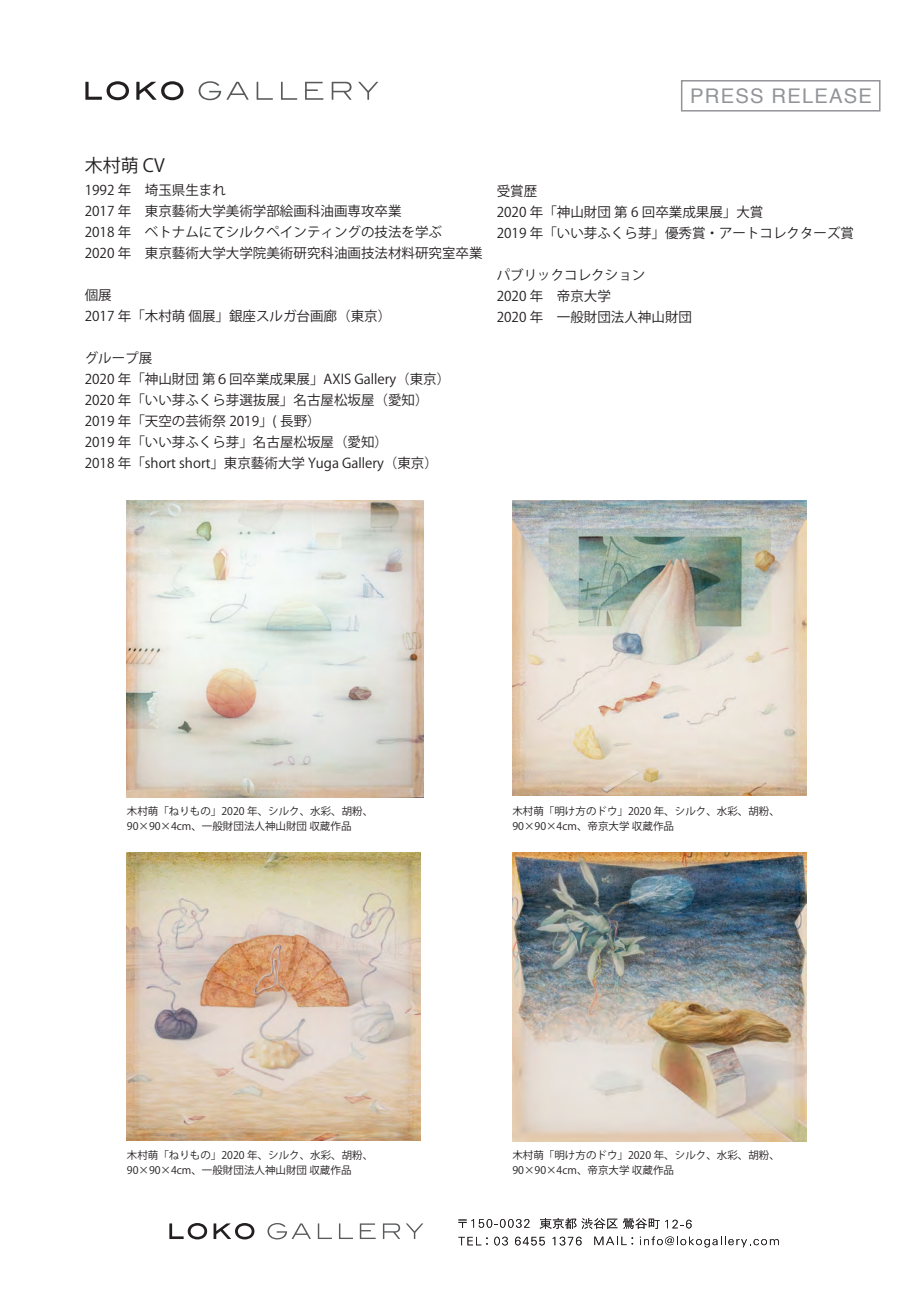
<style>
.page{position:relative;width:919px;height:1289px;background:#fff}
.page>*{position:absolute;margin:0;border:0;box-sizing:border-box;transform-origin:0 0}
.t1{font:20.25px "Helvetica";letter-spacing:.06em;color:#939498}
.t2{font:18px "Koz Go Pr 6 N";color:#231f20}
.t3{font:13.5px/21px "Koz Go Pr 6 N";color:#231f20}
.t4{font:10.5px/15px "Koz Go Pr 6 N";color:#231f20}
</style>
<div class="page">
<svg style="left:358px;top:82px;width:20px;height:18px"></svg>
<svg style="left:256px;top:82px;width:17px;height:18px"></svg>
<svg style="left:305px;top:82px;width:18px;height:18px"></svg>
<svg style="left:281px;top:82px;width:16px;height:18px"></svg>
<svg style="left:198px;top:81px;width:51px;height:19px"></svg>
<svg style="left:331px;top:82px;width:20px;height:18px"></svg>
<svg style="left:136px;top:81px;width:47px;height:19px"></svg>
<svg style="left:85px;top:81px;width:44px;height:19px"></svg>
<div style="left:680px;top:80px;width:200px;height:31px;border:2px solid #939498"></div>
<svg style="left:406px;top:1223px;width:17px;height:15px"></svg>
<svg style="left:318px;top:1223px;width:14px;height:15px"></svg>
<svg style="left:360px;top:1223px;width:15px;height:15px"></svg>
<svg style="left:339px;top:1223px;width:14px;height:15px"></svg>
<svg style="left:267px;top:1223px;width:44px;height:16px"></svg>
<svg style="left:383px;top:1223px;width:17px;height:15px"></svg>
<svg style="left:213px;top:1223px;width:41px;height:16px"></svg>
<svg style="left:169px;top:1223px;width:38px;height:16px"></svg>
<svg style="left:458px;top:1219px;width:71px;height:8px"></svg>
<svg style="left:539px;top:1218px;width:78px;height:10px"></svg>
<svg style="left:623px;top:1218px;width:36px;height:10px"></svg>
<svg style="left:665px;top:1219px;width:26px;height:9px"></svg>
<svg style="left:458px;top:1236px;width:30px;height:9px"></svg>
<svg style="left:494px;top:1236px;width:14px;height:9px"></svg>
<svg style="left:515px;top:1236px;width:29px;height:9px"></svg>
<svg style="left:552px;top:1236px;width:29px;height:9px"></svg>
<svg style="left:594px;top:1236px;width:39px;height:8px"></svg>
<svg style="left:640px;top:1236px;width:138px;height:11px"></svg>
<img style="left:512px;top:501px;width:294px;height:294px">
<img style="left:512px;top:853px;width:294px;height:288px">
<img style="left:127px;top:853px;width:293px;height:286px">
<img style="left:127px;top:501px;width:296px;height:296px">
<h1 class="t1" style="left:690px;top:80px;width:183px">PRESS RELEASE</h1>
<h2 class="t2" style="left:85px;top:155px;width:82px">木村萌 CV</h2>
<p class="t3" style="left:85px;top:179px;width:399px">1992 年　埼玉県生まれ<br>2017 年　東京藝術大学美術学部絵画科油画専攻卒業<br>2018 年　ベトナムにてシルクペインティングの技法を学ぶ<br>2020 年　東京藝術大学大学院美術研究科油画技法材料研究室卒業</p>
<p class="t3" style="left:85px;top:285px;width:308px">個展<br>2017 年「木村萌 個展」銀座スルガ台画廊（東京）</p>
<p class="t3" style="left:85px;top:348px;width:367px">グループ展<br>2020 年「神山財団 第６回卒業成果展」AXIS Gallery（東京）<br>2020 年「いい芽ふくら芽選抜展」名古屋松坂屋（愛知）<br>2019 年「天空の芸術祭 2019」( 長野）<br>2019 年「いい芽ふくら芽」名古屋松坂屋（愛知）<br>2018 年「short short」東京藝術大学 Yuga Gallery（東京）</p>
<p class="t3" style="left:496px;top:181px;width:359px">受賞歴<br>2020 年「神山財団 第 6 回卒業成果展」大賞<br>2019 年「いい芽ふくら芽」優秀賞・アートコレクターズ賞</p>
<p class="t3" style="left:496px;top:265px;width:197px">パブリックコレクション<br>2020 年　帝京大学<br>2020 年　一般財団法人神山財団</p>
<p class="t4" style="left:127px;top:803px;width:248px">木村萌「ねりもの」2020 年、シルク、水彩、胡粉、<br>90×90×4cm、一般財団法人神山財団 収蔵作品</p>
<p class="t4" style="left:127px;top:1147px;width:248px">木村萌「ねりもの」2020 年、シルク、水彩、胡粉、<br>90×90×4cm、一般財団法人神山財団 収蔵作品</p>
<p class="t4" style="left:512px;top:803px;width:269px">木村萌「明け方のドウ」2020 年、シルク、水彩、胡粉、<br>90×90×4cm、帝京大学 収蔵作品</p>
<p class="t4" style="left:512px;top:1147px;width:269px">木村萌「明け方のドウ」2020 年、シルク、水彩、胡粉、<br>90×90×4cm、帝京大学 収蔵作品</p>
</div>
